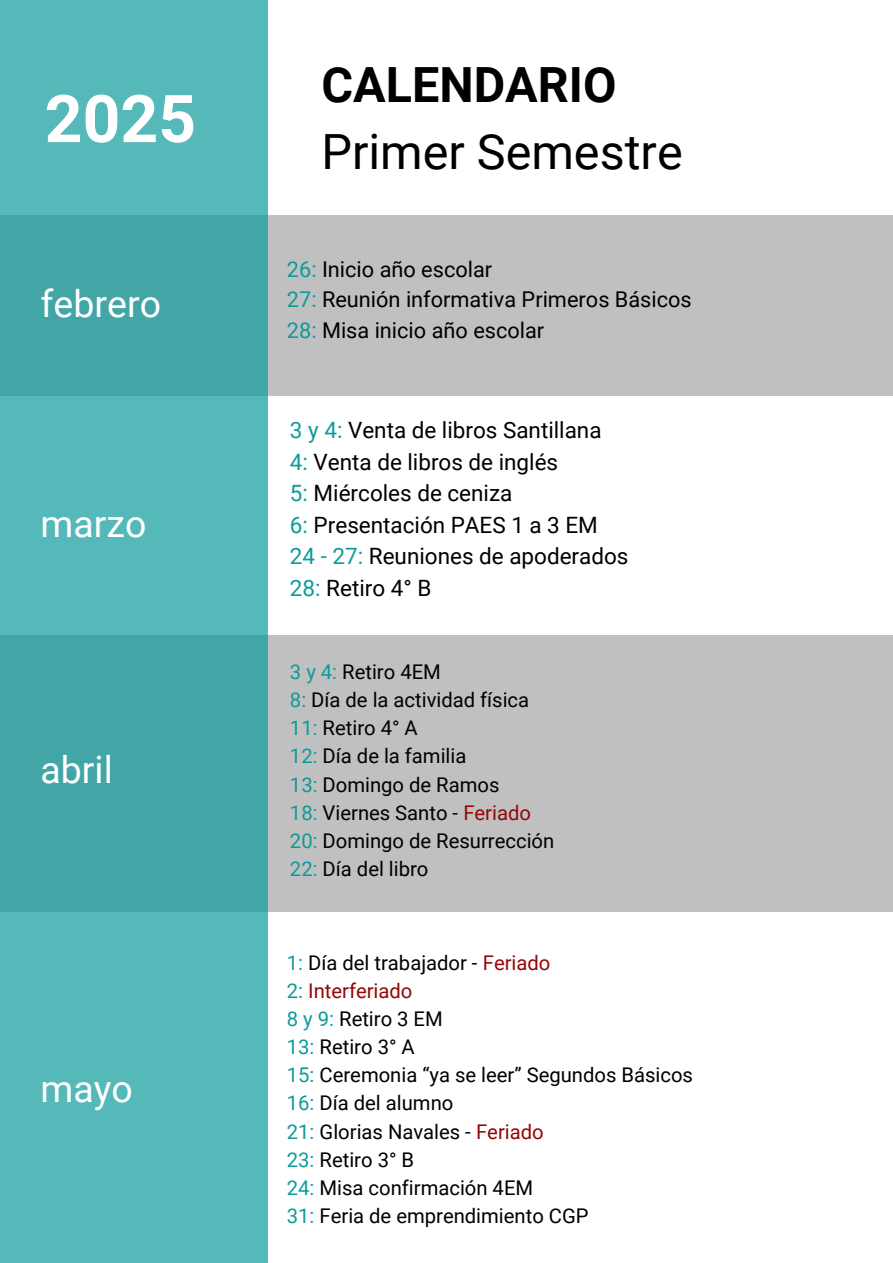
<style>
.page{position:relative;width:893px;height:1263px;background:#fff}
.page>*{position:absolute;margin:0;border:0;box-sizing:border-box;transform-origin:0 0}
.t1{font:700 66px "Roboto";color:#fff}
.t2{font:48.53px/67.5px "Roboto";color:#000}
.t3{font:37.5px "Roboto";color:#fff}
.t4{font:22.5px "Roboto";color:#000}
.t5{font:21.75px "Roboto";color:#000}
.t6{font:20.25px "Roboto";color:#000}
.t7{font:20.25px "Roboto";color:#940606}
.s1{font-weight:700}
.s2{color:#0c9b9b}
.s3{color:#940606}
</style>
<div class="page">
<div style="left:0;top:215px;width:893px;height:181px;background:#c0c0c0"></div>
<div style="left:0;top:635px;width:893px;height:276px;background:#c0c0c0"></div>
<div style="left:0;top:0;width:268px;height:1263px;background:linear-gradient(to right,#4eb2b2,#4eb2b2)"></div>
<p class="t1" style="left:45px;top:81px;width:153px">2025</p>
<h3 class="t3" style="left:41px;top:283px;width:122px">febrero</h3>
<h3 class="t3" style="left:41px;top:503px;width:107px">marzo</h3>
<h3 class="t3" style="left:41px;top:748px;width:74px">abril</h3>
<h3 class="t3" style="left:41px;top:1067px;width:94px">mayo</h3>
<h1 class="t2" style="left:321px;top:51px;width:363px"><span class="s1">CALENDARIO<br></span>Primer Semestre</h1>
<h2 class="t5" style="left:287px;top:257px;width:207px"><span class="s2">26:</span> Inicio año escolar</h2>
<p class="t5" style="left:287px;top:287px;width:406px"><span class="s2">27:</span> Reunión informativa Primeros Básicos</p>
<p class="t5" style="left:287px;top:317px;width:259px"><span class="s2">28:</span> Misa inicio año escolar</p>
<p class="t4" style="left:290px;top:417px;width:313px"><span class="s2">3 y 4:</span> Venta de libros Santillana</p>
<p class="t4" style="left:290px;top:449px;width:270px"><span class="s2">4:</span> Venta de libros de inglés</p>
<p class="t4" style="left:290px;top:480px;width:224px"><span class="s2">5:</span> Miércoles de ceniza</p>
<p class="t4" style="left:290px;top:512px;width:309px"><span class="s2">6:</span> Presentación PAES 1 a 3 EM</p>
<p class="t4" style="left:290px;top:543px;width:340px"><span class="s2">24 - 27:</span> Reuniones de apoderados</p>
<p class="t4" style="left:290px;top:575px;width:143px"><span class="s2">28:</span> Retiro 4° B</p>
<p class="t6" style="left:290px;top:660px;width:152px"><span class="s2">3 y 4:</span> Retiro 4EM</p>
<p class="t6" style="left:290px;top:688px;width:241px"><span class="s2">8:</span> Día de la actividad física</p>
<p class="t6" style="left:290px;top:716px;width:129px"><span class="s2">11:</span> Retiro 4° A</p>
<p class="t6" style="left:290px;top:745px;width:178px"><span class="s2">12:</span> Día de la familia</p>
<p class="t6" style="left:290px;top:773px;width:211px"><span class="s2">13:</span> Domingo de Ramos</p>
<p class="t6" style="left:290px;top:801px;width:242px"><span class="s2">18:</span> Viernes Santo - <span class="s3">Feriado</span></p>
<p class="t6" style="left:290px;top:829px;width:266px"><span class="s2">20:</span> Domingo de Resurrección</p>
<p class="t6" style="left:290px;top:857px;width:140px"><span class="s2">22:</span> Día del libro</p>
<p class="t6" style="left:287px;top:951px;width:265px"><span class="s2">1:</span> Día del trabajador - <span class="s3">Feriado</span></p>
<p class="t7" style="left:287px;top:979px;width:127px"><span class="s2">2:</span> Interferiado</p>
<p class="t6" style="left:287px;top:1007px;width:157px"><span class="s2">8 y 9:</span> Retiro 3 EM</p>
<p class="t6" style="left:287px;top:1035px;width:129px"><span class="s2">13:</span> Retiro 3° A</p>
<p class="t6" style="left:287px;top:1063px;width:407px"><span class="s2">15:</span> Ceremonia “ya se leer” Segundos Básicos</p>
<p class="t6" style="left:287px;top:1091px;width:168px"><span class="s2">16:</span> Día del alumno</p>
<p class="t6" style="left:287px;top:1120px;width:258px"><span class="s2">21:</span> Glorias Navales - <span class="s3">Feriado</span></p>
<p class="t6" style="left:287px;top:1148px;width:129px"><span class="s2">23:</span> Retiro 3° B</p>
<p class="t6" style="left:287px;top:1176px;width:248px"><span class="s2">24:</span> Misa confirmación 4EM</p>
<p class="t6" style="left:287px;top:1204px;width:303px"><span class="s2">31:</span> Feria de emprendimiento CGP</p>
</div>
